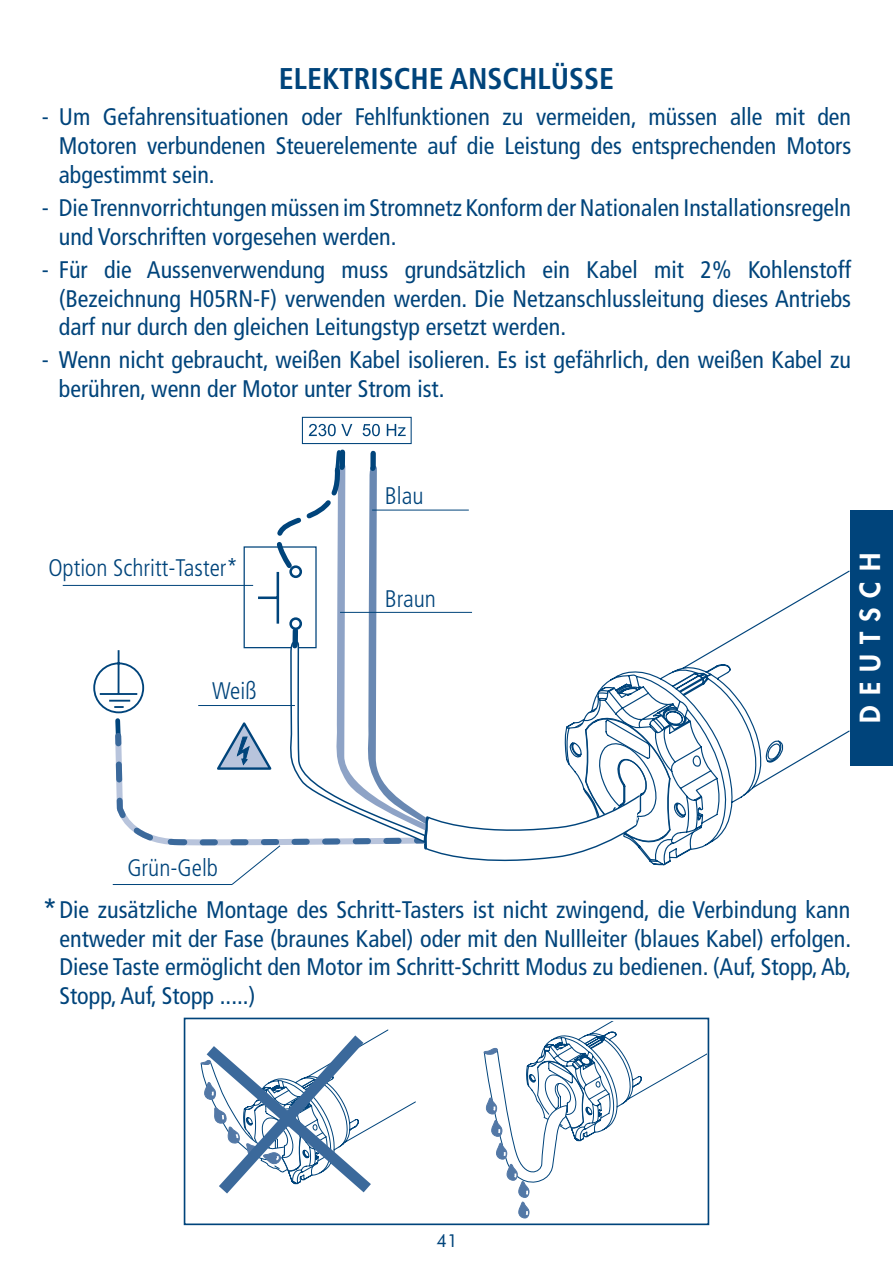
<style>
.page{position:relative;width:893px;height:1276px;background:#fff}
.page>*{position:absolute;margin:0;border:0;box-sizing:border-box;transform-origin:0 0}
.t1{font:700 condensed 30px "Frutiger LT Std";color:#00447b}
.t2{font:800 27px "Futura Std";letter-spacing:.375em;color:#fff}
.t3{font:condensed 24px/28.8px "Frutiger LT Std";color:#00447b;text-align:justify}
.t4{font:300 condensed 24px "Frutiger LT Std";color:#00447b}
.t5{font:18px "Futura BT";color:#00447b}
.s1{font-size:30px}
</style>
<div class="page">
<svg style="left:781px;top:570px;width:70px;height:202px"></svg>
<svg style="left:309px;top:424px;width:97px;height:12px"></svg>
<div style="left:302px;top:417px;width:110px;height:27px;border:1px solid #00447b"></div>
<svg style="left:62px;top:584px;width:193px;height:301px"></svg>
<div style="left:850px;top:510px;width:43px;height:255px;background:#00447b"></div>
<svg style="left:200px;top:1029px;width:216px;height:165px"></svg>
<div style="left:184px;top:1017px;width:525px;height:208px;border:2px solid #00447b"></div>
<svg style="left:483px;top:1021px;width:224px;height:198px"></svg>
<svg style="left:197px;top:449px;width:584px;height:418px"></svg>
<p class="t1" style="left:279px;top:61px;width:337px">ELEKTRISCHE ANSCHLÜSSE</p>
<p class="t3" style="left:59px;top:103px;width:794px;text-indent:-17px">- Um Gefahrensituationen oder Fehlfunktionen zu vermeiden, müssen alle mit den Motoren verbundenen Steuerelemente auf die Leistung des entsprechenden Motors abgestimmt sein.</p>
<p class="t3" style="left:59px;top:193px;width:794px;text-indent:-17px">- Die Trennvorrichtungen müssen im Stromnetz Konform der Nationalen Installationsregeln und Vorschriften vorgesehen werden.</p>
<p class="t3" style="left:59px;top:255px;width:794px;text-indent:-17px">- Für die Aussenverwendung muss grundsätzlich ein Kabel mit 2% Kohlenstoff (Bezeichnung H05RN-F) verwenden werden. Die Netzanschlussleitung dieses Antriebs darf nur durch den gleichen Leitungstyp ersetzt werden.</p>
<p class="t3" style="left:59px;top:346px;width:794px;text-indent:-17px">- Wenn nicht gebraucht, weißen Kabel isolieren. Es ist gefährlich, den weißen Kabel zu berühren, wenn der Motor unter Strom ist.</p>
<p class="t4" style="left:48px;top:554px;width:191px">Option Schritt-Taster*</p>
<p class="t4" style="left:212px;top:677px;width:46px">Weiß</p>
<p class="t4" style="left:385px;top:482px;width:40px">Blau</p>
<p class="t4" style="left:385px;top:584px;width:53px">Braun</p>
<p class="t2" style="left:853px;top:723px;width:172px;rotate:-90deg">DEUTSCH</p>
<p class="t4" style="left:127px;top:854px;width:92px">Grün-Gelb</p>
<p class="t3" style="left:60px;top:895px;width:793px;text-indent:-17px"><span class="s1">*</span>Die zusätzliche Montage des Schritt-Tasters ist nicht zwingend, die Verbindung kann entweder mit der Fase (braunes Kabel) oder mit den Nullleiter (blaues Kabel) erfolgen.<br>Diese Taste ermöglicht den Motor im Schritt-Schritt Modus zu bedienen. (Auf, Stopp, Ab, Stopp, Auf, Stopp .....)</p>
<p class="t5" style="left:437px;top:1229px;width:23px">41</p>
</div>
